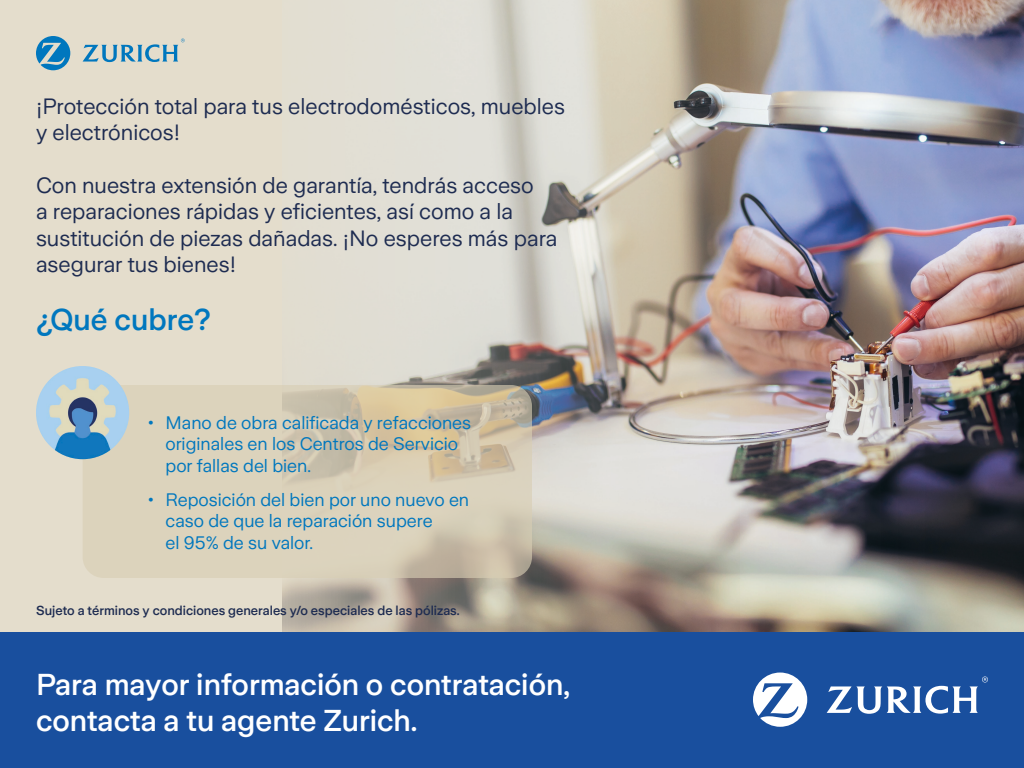
<style>
.page{position:relative;width:1024px;height:768px;background:#fff}
.page>*{position:absolute;margin:0;border:0;box-sizing:border-box;transform-origin:0 0}
.t1{font:500 30px/36px "Zurich Sans";color:#fff}
.t2{font:500 30px "Zurich Sans";color:#0077be}
.t3{font:22px/26.4px "Zurich Sans";color:#1e2c51}
.t4{font:18px/21.6px "Zurich Sans";color:#0077be}
.t5{font:500 13px "Zurich Sans";color:#1e2c51}
</style>
<div class="page">
<div style="left:0;top:0;width:740px;height:768px;background:#e4ddcc"></div>
<img style="left:282px;top:0;width:742px;height:632px">
<svg style="left:36px;top:36px;width:34px;height:34px"></svg>
<svg style="left:83px;top:39px;width:102px;height:23px"></svg>
<svg style="left:83px;top:385px;width:449px;height:193px;fill:#dcd3bc"></svg>
<img style="left:36px;top:366px;width:93px;height:93px;border-radius:47px">
<div style="left:0;top:632px;width:1024px;height:136px;background:#194f9e"></div>
<svg style="left:753px;top:673px;width:54px;height:54px"></svg>
<svg style="left:827px;top:677px;width:161px;height:37px"></svg>
<p class="t3" style="left:36px;top:93px;width:531px">¡Protección total para tus electrodomésticos, muebles y electrónicos!</p>
<p class="t3" style="left:36px;top:172px;width:523px">Con nuestra extensión de garantía, tendrás acceso<br>a reparaciones rápidas y eficientes, así como a la sustitución de piezas dañadas. ¡No esperes más para asegurar tus bienes!</p>
<p class="t2" style="left:36px;top:303px;width:177px">¿Qué cubre?</p>
<p class="t4" style="left:166px;top:412px;width:307px;text-indent:-18px">• Mano de obra calificada y refacciones originales en los Centros de Servicio por fallas del bien.</p>
<p class="t4" style="left:166px;top:489px;width:305px;text-indent:-18px">• Reposición del bien por uno nuevo en caso de que la reparación supere<br>el 95% de su valor.</p>
<p class="t5" style="left:36px;top:604px;width:425px">Sujeto a términos y condiciones generales y/o especiales de las pólizas.</p>
<p class="t1" style="left:36px;top:667px;width:536px">Para mayor información o contratación, contacta a tu agente Zurich.</p>
</div>
